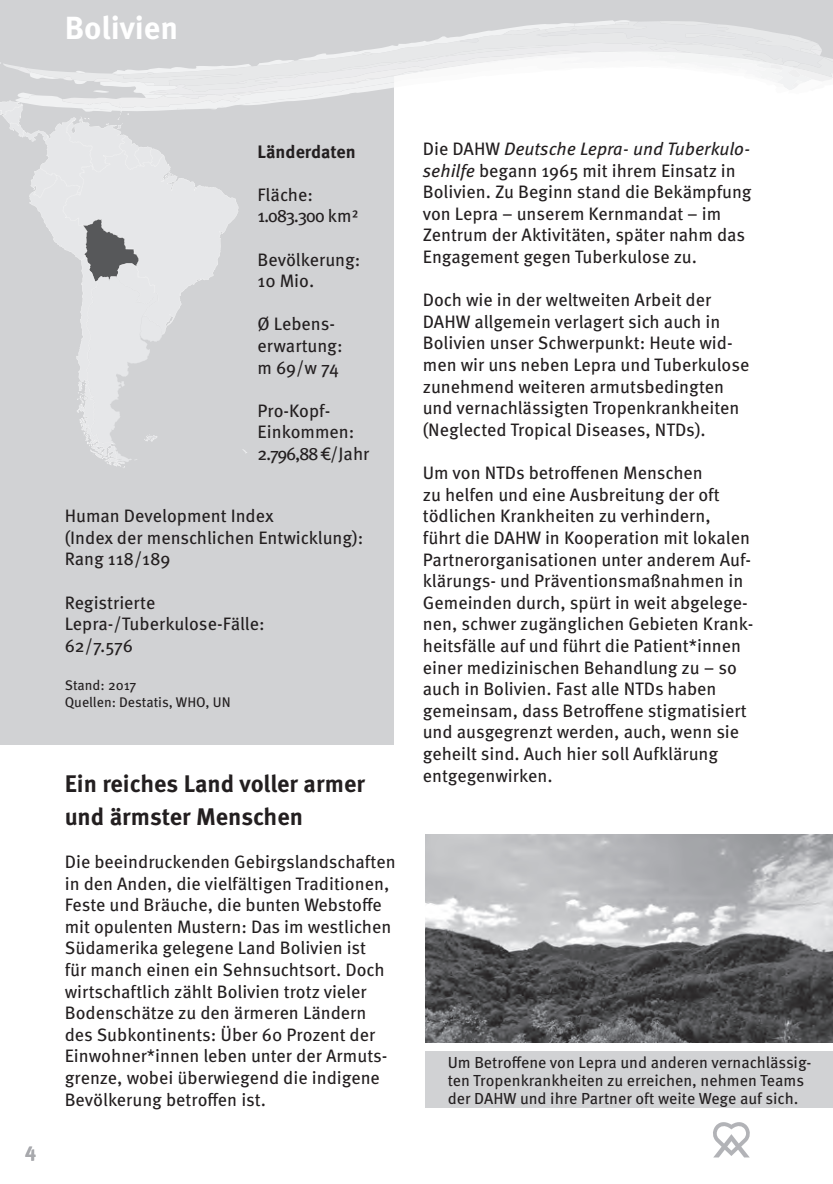
<style>
.page{position:relative;width:833px;height:1184px;background:#fff}
.page>*{position:absolute;margin:0;border:0;box-sizing:border-box;transform-origin:0 0}
.t1{font:700 32px "Meta OT";color:#fff}
.t2{font:700 24px/32.4px "Meta OT";color:#231f20}
.t3{font:700 20px "Meta OT";color:#a8a9ad}
.t4{font:18px/21.6px "Meta OT";color:#231f20}
.t5{font:700 18px "Meta OT";color:#231f20}
.t6{font:16px/18px "Meta OT";color:#231f20}
.t7{font:14px/16.8px "Meta OT";color:#231f20}
.s1{font-style:italic}
</style>
<div class="page">
<svg style="left:713px;top:1122px;width:37px;height:35px"></svg>
<img style="left:425px;top:834px;width:407px;height:209px">
<div style="left:425px;top:1051px;width:407px;height:57px;background:#d1d2d4"></div>
<div style="left:0;top:74px;width:394px;height:671px;background:#d1d2d4"></div>
<div style="left:0;top:0;width:832px;height:20px;background:#d1d2d4"></div>
<svg style="left:0;top:20px;width:832px;height:448px"></svg>
<h1 class="t1" style="left:65px;top:7px;width:115px">Bolivien</h1>
<p class="t3" style="left:25px;top:1137px;width:12px">4</p>
<p class="t5" style="left:257px;top:140px;width:99px">Länderdaten</p>
<p class="t4" style="left:257px;top:184px;width:102px">Fläche:<br>1 .083 .300 km²</p>
<p class="t4" style="left:257px;top:249px;width:104px">Bevölkerung:<br>10 Mio .</p>
<p class="t4" style="left:257px;top:314px;width:86px">Ø Lebens&shy;erwartung: m 69/w 74</p>
<p class="t4" style="left:257px;top:400px;width:113px">Pro-Kopf-<br>Einkommen:<br>2 .796,88 €/Jahr</p>
<p class="t4" style="left:65px;top:506px;width:300px">Human Development Index<br>(Index der menschlichen Entwicklung):<br>Rang 118/189</p>
<p class="t4" style="left:65px;top:592px;width:201px">Registrierte<br>Lepra-/Tuberkulose-Fälle:<br>62/7 .576</p>
<p class="t7" style="left:65px;top:677px;width:167px">Stand: 2017<br>Quellen: Destatis, WHO, UN</p>
<h2 class="t2" style="left:65px;top:768px;width:302px">Ein reiches Land voller armer und ärmster Menschen</h2>
<p class="t4" style="left:65px;top:851px;width:332px">Die beeindruckenden Gebirgslandschaften in den Anden, die vielfältigen Traditionen, Feste und Bräuche, die bunten Webstoffe mit opulenten Mustern: Das im westlichen Südamerika gelegene Land Bolivien ist<br>für manch einen ein Sehnsuchtsort . Doch wirtschaftlich zählt Bolivien trotz vieler Bodenschätze zu den ärmeren Ländern des Subkontinents: Über 60 Prozent der Einwohner*innen leben unter der Armuts&shy;grenze, wobei überwiegend die indigene Bevölkerung betroffen ist .</p>
<p class="t4" style="left:422px;top:139px;width:330px">Die DAHW <span class="s1">Deutsche Lepra- und Tuberkulo&shy;sehilfe</span> begann 1965 mit ihrem Einsatz in Bolivien . Zu Beginn stand die Bekämpfung von Lepra – unserem Kernmandat – im Zentrum der Aktivitäten, später nahm das Engagement gegen Tuberkulose zu .</p>
<p class="t4" style="left:422px;top:290px;width:328px">Doch wie in der weltweiten Arbeit der DAHW allgemein verlagert sich auch in Bolivien unser Schwerpunkt: Heute wid&shy;men wir uns neben Lepra und Tuberkulose zunehmend weiteren armutsbedingten und vernachlässigten Tropenkrankheiten (Neglected Tropical Diseases, NTDs) .</p>
<p class="t4" style="left:422px;top:463px;width:332px">Um von NTDs betroffenen Menschen<br>zu helfen und eine Ausbreitung der oft tödlichen Krankheiten zu verhindern, führt die DAHW in Kooperation mit lokalen Partnerorganisationen unter anderem Auf&shy;klärungs- und Präventionsmaßnahmen in Gemeinden durch, spürt in weit abgelege&shy;nen, schwer zugänglichen Gebieten Krank&shy;heitsfälle auf und führt die Patient*innen einer medizinischen Behandlung zu – so auch in Bolivien . Fast alle NTDs haben gemeinsam, dass Betroffene stigmatisiert und ausgegrenzt werden, auch, wenn sie geheilt sind . Auch hier soll Aufklärung entgegenwirken .</p>
<p class="t6" style="left:447px;top:1053px;width:365px">Um Betroffene von Lepra und anderen vernachlässig&shy;ten Tropenkrankheiten zu erreichen, nehmen Teams der DAHW und ihre Partner oft weite Wege auf sich .</p>
</div>
